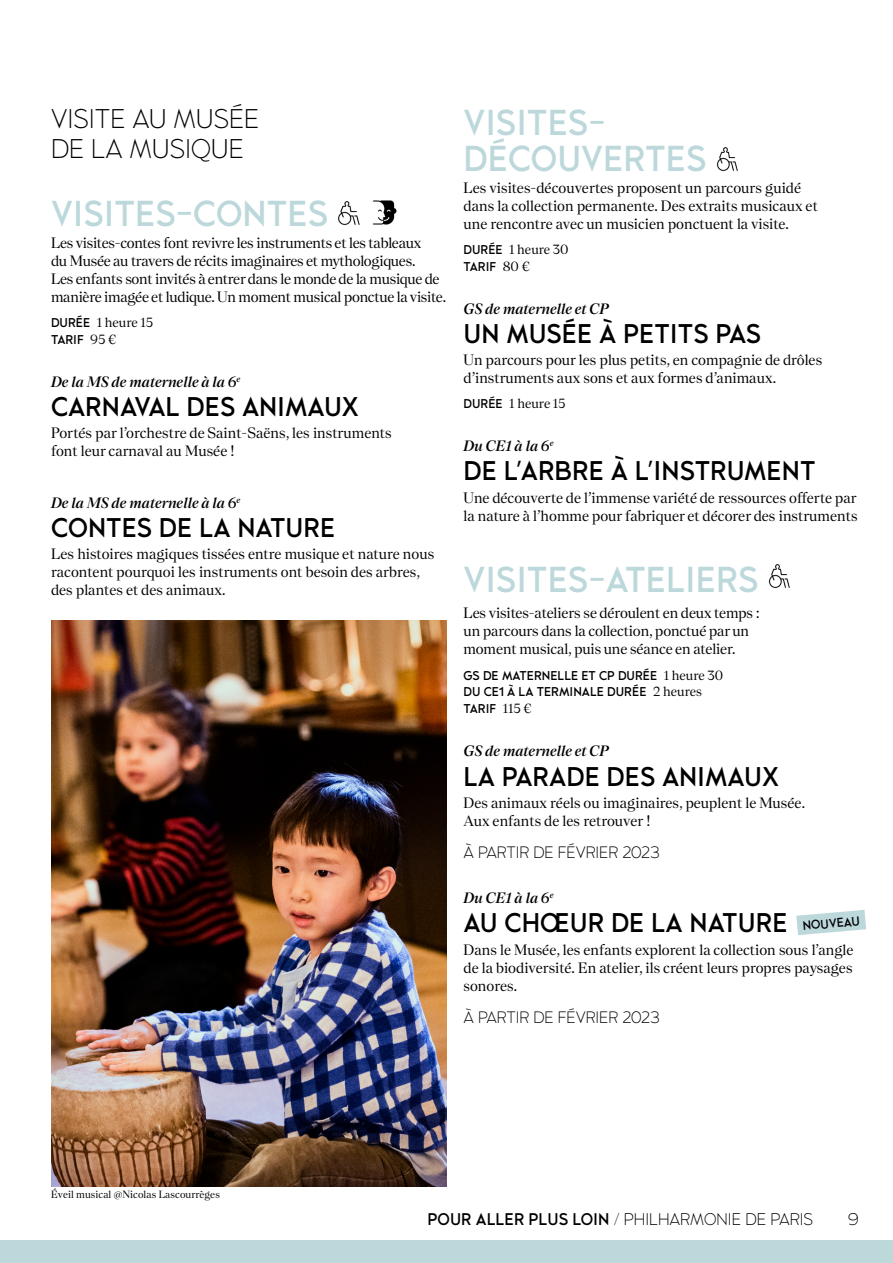
<style>
.page{position:relative;width:893px;height:1263px;background:#fff}
.page>*{position:absolute;margin:0;border:0;box-sizing:border-box;transform-origin:0 0}
.t1{font:600 36px/36px "Philharmonique";color:#bcd8db}
.t2{font:600 27px "Philharmonique";color:#000}
.t3{font:27px/30px "Philharmonique";color:#000}
.t4{font:16.95px "Philharmonique";color:#000}
.t5{font:16.5px "Philharmonique";color:#000}
.t6{font:15px/18px "Nantes";color:#000}
.t7{font:15px/18px "Nantes";letter-spacing:-.02em;color:#000}
.t8{font:italic 600 15px "Nantes";color:#000}
.t9{font:13.5px "Nantes";color:#000}
.t10{font:600 12.75px/17px "Philharmonique";color:#000}
.t11{font:10.5px "Nantes";letter-spacing:.005em;color:#000}
.s1{font-family:"Philharmonique";font-weight:600;font-size:12.75px}
.s2{font-family:"Nantes";font-weight:400;font-size:13.5px}
.s3{font-weight:600}
</style>
<div class="page">
<div style="left:0;top:1240px;width:893px;height:23px;background:#bcd8db"></div>
<img style="left:373px;top:200px;width:23px;height:25px">
<img style="left:338px;top:201px;width:22px;height:24px">
<img style="left:716px;top:147px;width:22px;height:24px">
<img style="left:768px;top:564px;width:22px;height:24px">
<img style="left:51px;top:621px;width:395px;height:565px">
<svg style="left:796px;top:910px;width:70px;height:25px"></svg>
<h2 class="t3" style="left:51px;top:103px;width:210px">VISITE AU MUSÉE<br>DE LA MUSIQUE</h2>
<h1 class="t1" style="left:51px;top:195px;width:279px">VISITES-CONTES</h1>
<p class="t7" style="left:51px;top:234px;width:397px">Les visites-contes font revivre les instruments et les tableaux<br>du Musée au travers de récits imaginaires et mythologiques.<br>Les enfants sont invités à entrer dans le monde de la musique de manière imagée et ludique. Un moment musical ponctue la visite.</p>
<p class="t9" style="left:51px;top:313px;width:104px"><span class="s1">DURÉE</span> 1 heure 15</p>
<p class="t10" style="left:51px;top:331px;width:67px">TARIF <span class="s2">95 €</span></p>
<p class="t8" style="left:51px;top:371px;width:191px">De la MS de maternelle à la 6<sup>e</sup></p>
<h2 class="t2" style="left:51px;top:391px;width:309px">CARNAVAL DES ANIMAUX</h2>
<p class="t6" style="left:51px;top:424px;width:342px">Portés par l’orchestre de Saint-Saëns, les instruments font leur carnaval au Musée !</p>
<p class="t8" style="left:51px;top:491px;width:191px">De la MS de maternelle à la 6<sup>e</sup></p>
<h2 class="t2" style="left:51px;top:512px;width:286px">CONTES DE LA NATURE</h2>
<p class="t6" style="left:51px;top:545px;width:385px">Les histoires magiques tissées entre musique et nature nous racontent pourquoi les instruments ont besoin des arbres, des plantes et des animaux.</p>
<h1 class="t1" style="left:463px;top:104px;width:245px">VISITES-<br>DÉCOUVERTES</h1>
<p class="t6" style="left:463px;top:179px;width:356px">Les visites-découvertes proposent un parcours guidé dans la collection permanente. Des extraits musicaux et une rencontre avec un musicien ponctuent la visite.</p>
<p class="t9" style="left:463px;top:240px;width:107px"><span class="s1">DURÉE</span> 1 heure 30</p>
<p class="t10" style="left:463px;top:258px;width:68px">TARIF <span class="s2">80 €</span></p>
<p class="t8" style="left:463px;top:297px;width:147px">GS de maternelle et CP</p>
<h2 class="t2" style="left:463px;top:318px;width:299px">UN MUSÉE À PETITS PAS</h2>
<p class="t6" style="left:463px;top:351px;width:360px">Un parcours pour les plus petits, en compagnie de drôles d’instruments aux sons et aux formes d’animaux.</p>
<p class="t9" style="left:463px;top:394px;width:104px"><span class="s1">DURÉE</span> 1 heure 15</p>
<p class="t8" style="left:463px;top:435px;width:92px">Du CE1 à la 6<sup>e</sup></p>
<h2 class="t2" style="left:463px;top:455px;width:353px">DE L'ARBRE À L'INSTRUMENT</h2>
<p class="t6" style="left:463px;top:488px;width:396px">Une découverte de l’immense variété de ressources offerte par la nature à l’homme pour fabriquer et décorer des instruments</p>
<h1 class="t1" style="left:463px;top:560px;width:297px">VISITES-ATELIERS</h1>
<p class="t6" style="left:463px;top:604px;width:298px">Les visites-ateliers se déroulent en deux temps : un parcours dans la collection, ponctué par un moment musical, puis une séance en atelier.</p>
<p class="t10" style="left:463px;top:666px;width:261px">GS DE MATERNELLE ET CP DURÉE <span class="s2">1 heure 30<br></span>DU CE1 À LA TERMINALE DURÉE <span class="s2">2 heures<br></span>TARIF <span class="s2">115 €</span></p>
<p class="t8" style="left:463px;top:740px;width:147px">GS de maternelle et CP</p>
<h2 class="t2" style="left:463px;top:760px;width:317px">LA PARADE DES ANIMAUX</h2>
<p class="t6" style="left:463px;top:793px;width:343px">Des animaux réels ou imaginaires, peuplent le Musée.<br>Aux enfants de les retrouver !</p>
<p class="t5" style="left:463px;top:842px;width:198px">À PARTIR DE FÉVRIER 2023</p>
<p class="t8" style="left:463px;top:887px;width:92px">Du CE1 à la 6<sup>e</sup></p>
<h2 class="t2" style="left:463px;top:907px;width:326px">AU CHŒUR DE LA NATURE</h2>
<p class="t6" style="left:463px;top:940px;width:392px;text-align:justify">Dans le Musée, les enfants explorent la collection sous l’angle de la biodiversité. En atelier, ils créent leurs propres paysages sonores.</p>
<p class="t5" style="left:463px;top:1007px;width:198px">À PARTIR DE FÉVRIER 2023</p>
<p class="t10" style="left:802px;top:917px;width:59px;rotate:-5deg">NOUVEAU</p>
<p class="t11" style="left:51px;top:1187px;width:170px">Éveil musical @Nicolas Lascourrèges</p>
<p class="t4" style="left:428px;top:1209px;width:387px"><span class="s3">POUR ALLER PLUS LOIN</span> / PHILHARMONIE DE PARIS</p>
<p class="t4" style="left:848px;top:1209px;width:13px">9</p>
</div>
